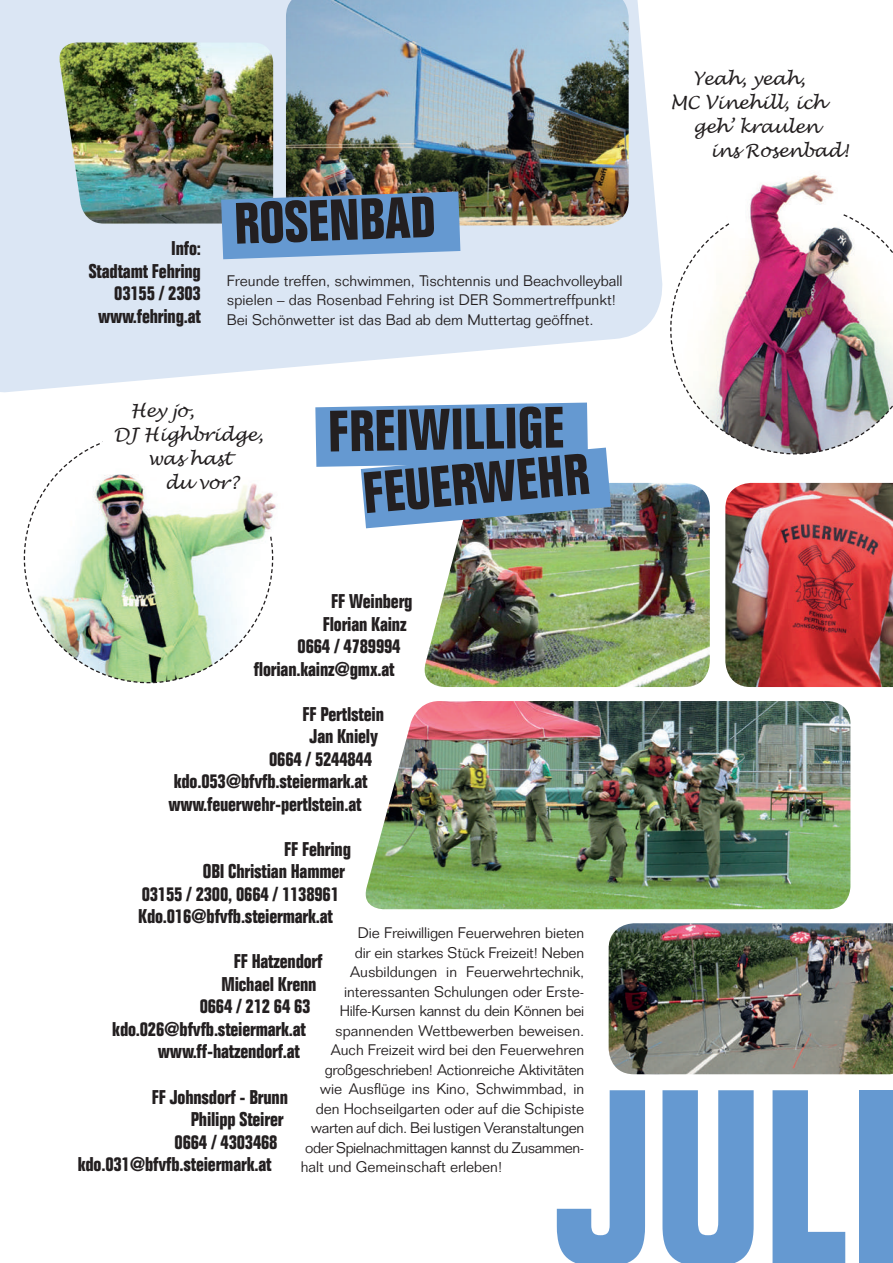
<style>
.page{position:relative;width:893px;height:1263px;background:#fff}
.page>*{position:absolute;margin:0;border:0;box-sizing:border-box;transform-origin:0 0}
.t1{font:700 condensed 242.4px "Folio";color:#6599d1}
.t2{font:700 condensed 57px "Folio";color:#231f20}
.t3{font:700 condensed 19.5px/22.5px "Folio";letter-spacing:-.01em;color:#231f20;text-align:right}
.t4{font:italic 18px "Lucida Handwriting";letter-spacing:-.02em;color:#231f20}
.t5{font:300 15px/19.5px "Folio";color:#231f20}
.t6{font:300 15px "Folio";letter-spacing:-.02em;color:#231f20}
.t7{font:300 15px "Folio";letter-spacing:-.03em;color:#231f20}
</style>
<div class="page">
<svg style="left:0;top:0;width:663px;height:393px;fill:#dbe6f4"></svg>
<img style="left:23px;top:450px;width:251px;height:234px">
<img style="left:86px;top:441px;width:190px;height:113px">
<img style="left:57px;top:43px;width:216px;height:181px">
<img style="left:286px;top:0;width:343px;height:225px">
<svg style="left:221px;top:191px;width:239px;height:68px;background:#6c9acb"></svg>
<img style="left:424px;top:483px;width:286px;height:204px">
<img style="left:365px;top:701px;width:485px;height:208px">
<svg style="left:315px;top:403px;width:296px;height:125px;background:#7ba5d2"></svg>
<img style="left:670px;top:214px;width:223px;height:241px">
<img style="left:723px;top:174px;width:121px;height:73px">
<img style="left:725px;top:483px;width:168px;height:204px">
<img style="left:609px;top:923px;width:284px;height:151px">
<h3 class="t3" style="left:89px;top:238px;width:114px">Info:<br>Stadtamt Fehring<br>03155 / 2303 www.fehring.at</h3>
<h2 class="t2" style="left:233px;top:192px;width:203px;rotate:-2deg">ROSENBAD</h2>
<p class="t5" style="left:227px;top:271px;width:397px">Freunde treffen, schwimmen, Tischtennis und Beachvolleyball spielen – das Rosenbad Fehring ist DER Sommertreffpunkt!<br>Bei Schönwetter ist das Bad ab dem Muttertag geöffnet.</p>
<p class="t4" style="left:130px;top:400px;width:65px">Hey jo,</p>
<p class="t4" style="left:113px;top:424px;width:151px">DJ Highbridge,</p>
<p class="t4" style="left:148px;top:448px;width:85px">was hast</p>
<p class="t4" style="left:165px;top:472px;width:76px">du vor?</p>
<h2 class="t2" style="left:327px;top:400px;width:238px;rotate:-1deg">FREIWILLIGE</h2>
<h2 class="t2" style="left:360px;top:462px;width:228px;rotate:-5deg">FEUERWEHR</h2>
<p class="t4" style="left:693px;top:67px;width:114px">Yeah, yeah,</p>
<p class="t4" style="left:670px;top:91px;width:157px">MC Vinehill, ich</p>
<p class="t4" style="left:693px;top:115px;width:128px">geh’ kraulen</p>
<p class="t4" style="left:710px;top:139px;width:140px">ins Rosenbad!</p>
<h3 class="t3" style="left:331px;top:590px;width:83px">FF Weinberg</h3>
<h3 class="t3" style="left:323px;top:613px;width:85px">Florian Kainz</h3>
<h3 class="t3" style="left:298px;top:635px;width:104px">0664 / 4789994</h3>
<h3 class="t3" style="left:254px;top:658px;width:142px">florian.kainz@gmx.at</h3>
<h3 class="t3" style="left:302px;top:703px;width:83px">FF Pertlstein</h3>
<h3 class="t3" style="left:310px;top:725px;width:70px">Jan Kniely</h3>
<h3 class="t3" style="left:269px;top:748px;width:104px">0664 / 5244844</h3>
<h3 class="t3" style="left:174px;top:770px;width:195px">kdo.053@bfvfb.steiermark.at</h3>
<h3 class="t3" style="left:168px;top:793px;width:195px">www.feuerwehr-pertlstein.at</h3>
<h3 class="t3" style="left:284px;top:838px;width:69px">FF Fehring</h3>
<h3 class="t3" style="left:203px;top:860px;width:144px">OBI Christian Hammer</h3>
<h3 class="t3" style="left:142px;top:883px;width:199px">03155 / 2300, 0664 / 1138961</h3>
<h3 class="t3" style="left:138px;top:905px;width:196px">Kdo.016@bfvfb.steiermark.at</h3>
<h3 class="t3" style="left:234px;top:950px;width:90px">FF Hatzendorf</h3>
<h3 class="t3" style="left:222px;top:973px;width:96px">Michael Krenn</h3>
<h3 class="t3" style="left:200px;top:995px;width:112px">0664 / 212 64 63</h3>
<h3 class="t3" style="left:112px;top:1018px;width:195px">kdo.026@bfvfb.steiermark.at</h3>
<h3 class="t3" style="left:158px;top:1040px;width:144px">www.ff-hatzendorf.at</h3>
<h3 class="t3" style="left:152px;top:1085px;width:138px">FF Johnsdorf - Brunn</h3>
<h3 class="t3" style="left:191px;top:1108px;width:94px">Philipp Steirer</h3>
<h3 class="t3" style="left:175px;top:1130px;width:104px">0664 / 4303468</h3>
<h3 class="t3" style="left:78px;top:1153px;width:195px">kdo.031@bfvfb.steiermark.at</h3>
<p class="t5" style="left:358px;top:923px;width:228px">Die Freiwilligen Feuerwehren bieten</p>
<p class="t5" style="left:355px;top:943px;width:231px">dir ein starkes Stück Freizeit! Neben</p>
<p class="t5" style="left:350px;top:962px;width:235px">Ausbildungen in Feuerwehrtechnik,</p>
<p class="t5" style="left:344px;top:982px;width:241px">interessanten Schulungen oder Erste-</p>
<p class="t6" style="left:340px;top:1002px;width:246px">Hilfe-Kursen kannst du dein Können bei</p>
<p class="t5" style="left:335px;top:1021px;width:251px">spannenden Wettbewerben beweisen.</p>
<p class="t5" style="left:331px;top:1040px;width:255px">Auch Freizeit wird bei den Feuerwehren</p>
<p class="t6" style="left:325px;top:1061px;width:261px">großgeschrieben! Actionreiche Aktivitäten</p>
<p class="t5" style="left:320px;top:1079px;width:266px">wie Ausflüge ins Kino, Schwimmbad, in</p>
<p class="t5" style="left:316px;top:1099px;width:270px">den Hochseilgarten oder auf die Schipiste</p>
<p class="t6" style="left:311px;top:1119px;width:275px">warten auf dich. Bei lustigen Veranstaltungen</p>
<p class="t7" style="left:305px;top:1139px;width:281px">oder Spielnachmittagen kannst du Zusammen-</p>
<p class="t5" style="left:301px;top:1157px;width:203px">halt und Gemeinschaft erleben!</p>
<h1 class="t1" style="left:556px;top:1044px;width:351px">JULI</h1>
</div>
